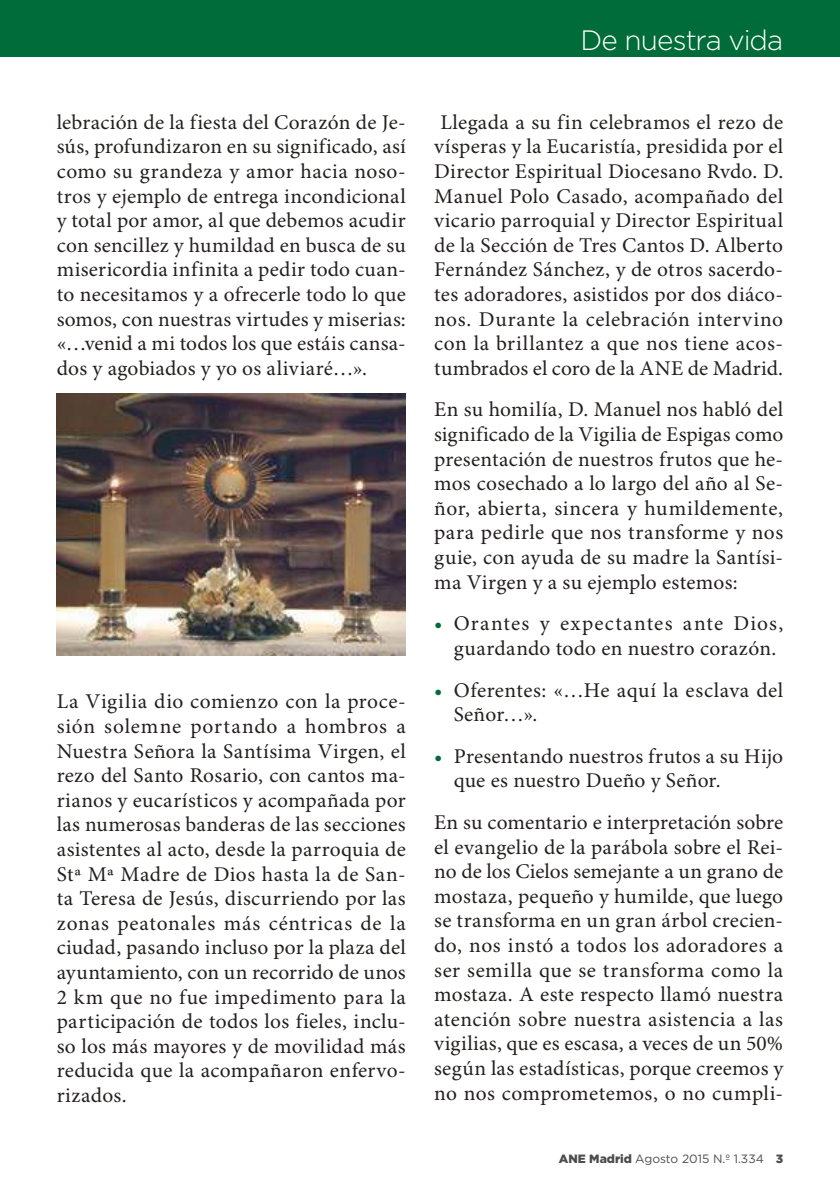
<style>
.page{position:relative;width:840px;height:1191px;background:#fff}
.page>*{position:absolute;margin:0;border:0;box-sizing:border-box;transform-origin:0 0}
.t1{font:300 28px "Gotham HTF";letter-spacing:-.035em;color:#fff}
.t2{font:21px/24.6px "Minion Pro";letter-spacing:.015em;color:#241f1f;text-align:justify}
.t3{font:12px "Gotham HTF";color:#4e4b4c}
.s1{color:#006c39}
.s2{font-weight:900}
</style>
<div class="page">
<div style="left:0;top:0;width:839px;height:57px;background:#006c39"></div>
<img style="left:57px;top:393px;width:348px;height:262px">
<p class="t2" style="left:57px;top:110px;width:350px">lebración de la fiesta del Corazón de Je&shy;sús, profundizaron en su significado, así como su grandeza y amor hacia noso&shy;tros y ejemplo de entrega incondicional y total por amor, al que debemos acudir con sencillez y humildad en busca de su misericordia infinita a pedir todo cuan&shy;to necesitamos y a ofrecerle todo lo que somos, con nuestras virtudes y miserias: «…venid a mi todos los que estáis cansa&shy;dos y agobiados y yo os aliviaré…».</p>
<p class="t2" style="left:57px;top:690px;width:350px">La Vigilia dio comienzo con la proce&shy;sión solemne portando a hombros a Nuestra Señora la Santísima Virgen, el rezo del Santo Rosario, con cantos ma&shy;rianos y eucarísticos y acompañada por las numerosas banderas de las secciones asistentes al acto, desde la parroquia de Stª Mª Madre de Dios hasta la de San&shy;ta Teresa de Jesús, discurriendo por las zonas peatonales más céntricas de la ciudad, pasando incluso por la plaza del ayuntamiento, con un recorrido de unos 2 km que no fue impedimento para la participación de todos los fieles, inclu&shy;so los más mayores y de movilidad más reducida que la acompañaron enfervo&shy;rizados.</p>
<h1 class="t1" style="left:580px;top:25px;width:204px">De nuestra vida</h1>
<p class="t2" style="left:434px;top:110px;width:350px">Llegada a su fin celebramos el rezo de vísperas y la Eucaristía, presidida por el Director Espiritual Diocesano Rvdo. D.<br>Manuel Polo Casado, acompañado del vicario parroquial y Director Espiritual de la Sección de Tres Cantos D. Alberto Fernández Sánchez, y de otros sacerdo&shy;tes adoradores, asistidos por dos diáco&shy;nos. Durante la celebración intervino con la brillantez a que nos tiene acos&shy;tumbrados el coro de la ANE de Madrid.</p>
<p class="t2" style="left:434px;top:398px;width:350px">En su homilía, D. Manuel nos habló del significado de la Vigilia de Espigas como presentación de nuestros frutos que he&shy;mos cosechado a lo largo del año al Se&shy;ñor, abierta, sincera y humildemente, para pedirle que nos transforme y nos guie, con ayuda de su madre la Santísi&shy;ma Virgen y a su ejemplo estemos:</p>
<p class="t2" style="left:434px;top:612px;width:350px;text-align:center"><span class="s1">•</span> Orantes y expectantes ante Dios, guardando todo en nuestro corazón.</p>
<p class="t2" style="left:453px;top:678px;width:331px;text-indent:-19px"><span class="s1">•</span> Oferentes: «…He aquí la esclava del<br>Señor…».</p>
<p class="t2" style="left:453px;top:744px;width:331px;text-indent:-19px"><span class="s1">•</span> Presentando nuestros frutos a su Hijo que es nuestro Dueño y Señor.</p>
<p class="t2" style="left:434px;top:811px;width:350px">En su comentario e interpretación sobre el evangelio de la parábola sobre el Rei&shy;no de los Cielos semejante a un grano de mostaza, pequeño y humilde, que luego se transforma en un gran árbol crecien&shy;do, nos instó a todos los adoradores a ser semilla que se transforma como la mostaza. A este respecto llamó nuestra atención sobre nuestra asistencia a las vigilias, que es escasa, a veces de un 50% según las estadísticas, porque creemos y no nos comprometemos, o no cumpli-</p>
<p class="t3" style="left:558px;top:1154px;width:226px"><span class="s2">ANE Madrid</span> Agosto 2015 N.º 1.334 <span class="s2">3</span></p>
</div>
